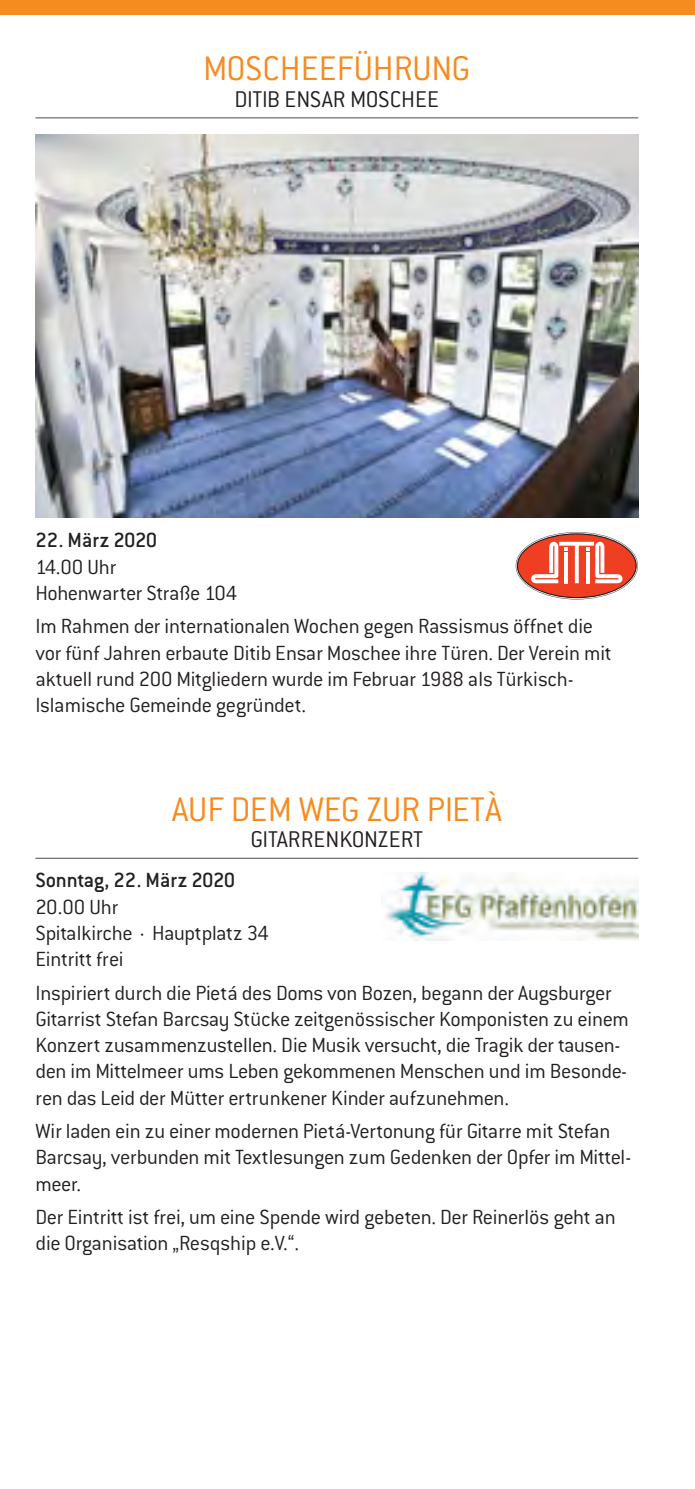
<style>
.page{position:relative;width:695px;height:1489px;background:#fff}
.page>*{position:absolute;margin:0;border:0;box-sizing:border-box;transform-origin:0 0}
.t1{font:300 37.5px "Conduit ITC Std";color:#f68b1f}
.t2{font:300 25px "Conduit ITC Std";color:#231f20}
.t3{font:300 22.5px/26.2px "Conduit ITC Std";letter-spacing:-.015em;color:#231f20}
.t4{font:500 22.5px "Conduit ITC Std";letter-spacing:-.01em;color:#231f20}
</style>
<div class="page">
<hr style="left:35px;top:117px;width:603px;height:1px;background:#6c6d70">
<hr style="left:35px;top:857px;width:603px;height:1px;background:#6c6d70">
<div style="left:0;top:0;width:694px;height:14px;background:#f68b1f"></div>
<img style="left:35px;top:135px;width:603px;height:382px">
<svg style="left:515px;top:532px;width:122px;height:67px"></svg>
<img style="left:381px;top:872px;width:257px;height:68px">
<h1 class="t1" style="left:203px;top:57px;width:269px">MOSCHEEFÜHRUNG</h1>
<p class="t2" style="left:234px;top:91px;width:206px">DITIB ENSAR MOSCHEE</p>
<p class="t4" style="left:35px;top:531px;width:123px">22. März 2020</p>
<p class="t3" style="left:35px;top:556px;width:203px">14.00 Uhr<br>Hohenwarter Straße 104</p>
<p class="t3" style="left:35px;top:615px;width:577px">Im Rahmen der internationalen Wochen gegen Rassismus öffnet die vor fünf Jahren erbaute Ditib Ensar Moschee ihre Türen. Der Verein mit aktuell rund 200 Mitgliedern wurde im Februar 1988 als Türkisch-Islamische Gemeinde gegründet.</p>
<h1 class="t1" style="left:172px;top:797px;width:331px">AUF DEM WEG ZUR PIETÀ</h1>
<p class="t2" style="left:250px;top:831px;width:174px">GITARRENKONZERT</p>
<p class="t4" style="left:35px;top:871px;width:201px">Sonntag, 22. März 2020</p>
<p class="t3" style="left:35px;top:896px;width:235px">20.00 Uhr<br>Spitalkirche · Hauptplatz 34<br>Eintritt frei</p>
<p class="t3" style="left:35px;top:981px;width:595px">Inspiriert durch die Pietá des Doms von Bozen, begann der Augsburger Gitarrist Stefan Barcsay Stücke zeitgenössischer Komponisten zu einem Konzert zusammenzustellen. Die Musik versucht, die Tragik der tausen&shy;den im Mittelmeer ums Leben gekommenen Menschen und im Besonde&shy;ren das Leid der Mütter ertrunkener Kinder aufzunehmen.</p>
<p class="t3" style="left:35px;top:1120px;width:597px">Wir laden ein zu einer modernen Pietá-Vertonung für Gitarre mit Stefan<br>Barcsay, verbunden mit Textlesungen zum Gedenken der Opfer im Mittel&shy;meer.</p>
<p class="t3" style="left:35px;top:1206px;width:582px">Der Eintritt ist frei, um eine Spende wird gebeten. Der Reinerlös geht an die Organisation „Resqship e.V.“.</p>
</div>
